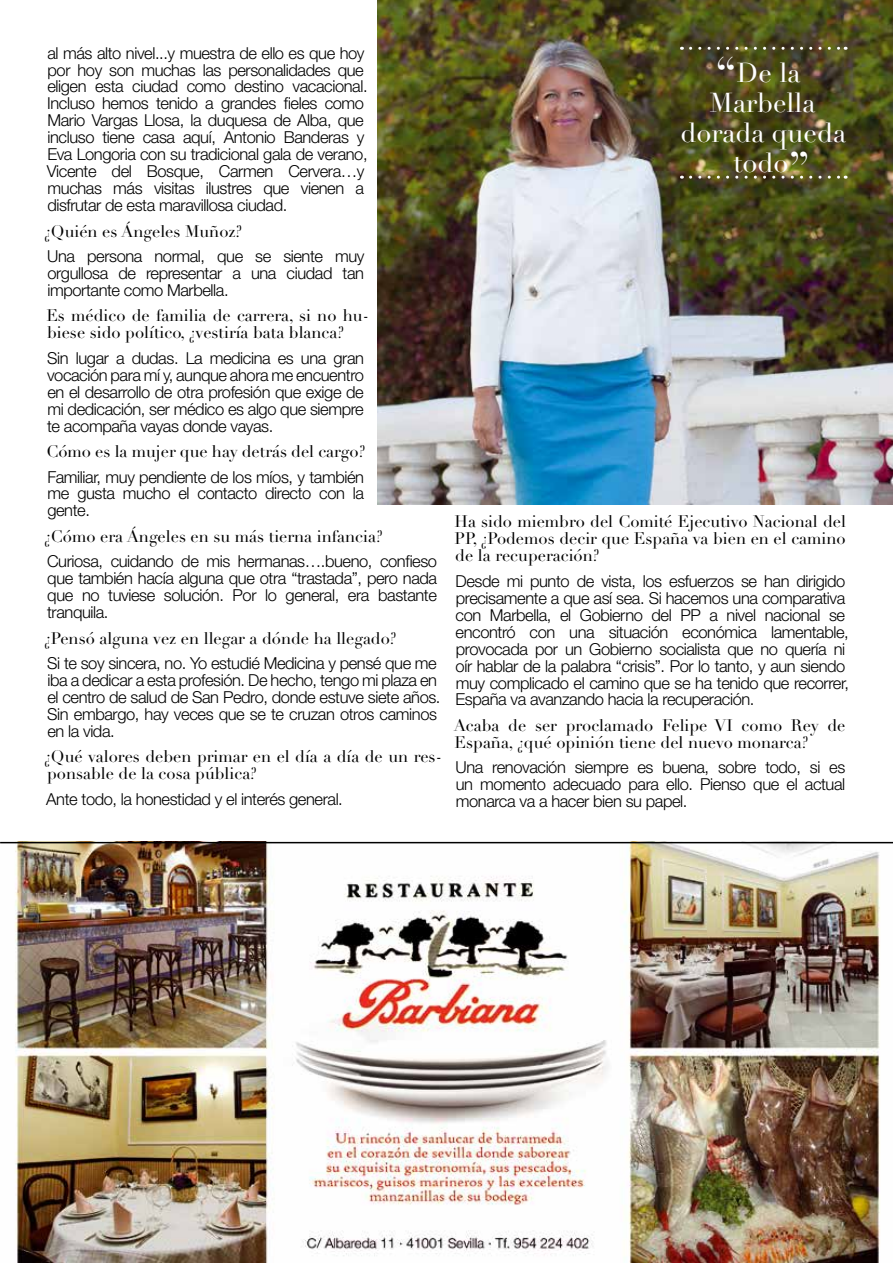
<style>
.page{position:relative;width:893px;height:1263px;background:#fff}
.page>*{position:absolute;margin:0;border:0;box-sizing:border-box;transform-origin:0 0}
.t1{font:27px "Didot LT Std";color:#fff}
.t2{font:300 16.5px/17px "Helvetica Neue LT Std";letter-spacing:-.025em;color:#000;text-align:justify}
.t3{font:16.5px/17px "Didot LT Std";color:#000}
.s1{font-size:48.6px}
</style>
<div class="page">
<img style="left:0;top:843px;width:893px;height:420px">
<img style="left:378px;top:0;width:515px;height:505px">
<svg style="left:690px;top:47px;width:156px;height:3px"></svg>
<svg style="left:690px;top:176px;width:156px;height:3px"></svg>
<hr style="left:0;top:842px;width:893px;height:1px;background:#000">
<p class="t2" style="left:47px;top:44px;width:322px;text-align:left">al más alto nivel...y muestra de ello es que hoy por hoy son muchas las personalidades que eligen esta ciudad como destino vacacional.<br>Incluso hemos tenido a grandes fieles como Mario Vargas Llosa, la duquesa de Alba, que incluso tiene casa aquí, Antonio Banderas y Eva Longoria con su tradicional gala de verano, Vicente del Bosque, Carmen Cervera…y muchas más visitas ilustres que vienen a disfrutar de esta maravillosa ciudad.</p>
<p class="t3" style="left:44px;top:223px;width:199px">¿Quién es Ángeles Muñoz?</p>
<p class="t2" style="left:47px;top:247px;width:319px">Una persona normal, que se siente muy orgullosa de representar a una ciudad tan importante como Marbella.</p>
<p class="t3" style="left:46px;top:308px;width:324px">Es médico de familia de carrera, si no hu&shy;biese sido político, ¿vestiría bata blanca?</p>
<p class="t2" style="left:47px;top:349px;width:319px">Sin lugar a dudas. La medicina es una gran vocación para mí y, aunque ahora me encuentro en el desarrollo de otra profesión que exige de mi dedicación, ser médico es algo que siempre te acompaña vayas donde vayas.</p>
<p class="t3" style="left:46px;top:443px;width:320px">Cómo es la mujer que hay detrás del cargo?</p>
<p class="t2" style="left:47px;top:468px;width:318px">Familiar, muy pendiente de los míos, y también me gusta mucho el contacto directo con la gente.</p>
<p class="t3" style="left:44px;top:528px;width:340px">¿Cómo era Ángeles en su más tierna infancia?</p>
<p class="t2" style="left:47px;top:553px;width:391px">Curiosa, cuidando de mis hermanas….bueno, confieso que también hacía alguna que otra “trastada”, pero nada que no tuviese solución. Por lo general, era bastante tranquila.</p>
<p class="t3" style="left:44px;top:630px;width:354px">¿Pensó alguna vez en llegar a dónde ha llegado?</p>
<p class="t2" style="left:47px;top:654px;width:395px;text-align:left">Si te soy sincera, no. Yo estudié Medicina y pensé que me iba a dedicar a esta profesión. De hecho, tengo mi plaza en el centro de salud de San Pedro, donde estuve siete años.<br>Sin embargo, hay veces que se te cruzan otros caminos en la vida.</p>
<p class="t3" style="left:44px;top:748px;width:399px">¿Qué valores deben primar en el día a día de un res&shy;ponsable de la cosa pública?</p>
<p class="t2" style="left:46px;top:790px;width:298px">Ante todo, la honestidad y el interés general.</p>
<h1 class="t1" style="left:715px;top:56px;width:87px"><span class="s1">“</span>De la</h1>
<h1 class="t1" style="left:710px;top:86px;width:107px">Marbella</h1>
<h1 class="t1" style="left:680px;top:116px;width:167px">dorada queda</h1>
<h1 class="t1" style="left:733px;top:146px;width:78px">todo<span class="s1">”</span></h1>
<p class="t3" style="left:455px;top:514px;width:393px;text-align:justify">Ha sido miembro del Comité Ejecutivo Nacional del PP, ¿Podemos decir que España va bien en el camino de la recuperación?</p>
<p class="t2" style="left:456px;top:572px;width:395px;text-align:left">Desde mi punto de vista, los esfuerzos se han dirigido precisamente a que así sea. Si hacemos una comparativa con Marbella, el Gobierno del PP a nivel nacional se encontró con una situación económica lamentable, provocada por un Gobierno socialista que no quería ni oír hablar de la palabra “crisis”. Por lo tanto, y aun siendo muy complicado el camino que se ha tenido que recorrer, España va avanzando hacia la recuperación.</p>
<p class="t3" style="left:454px;top:717px;width:393px">Acaba de ser proclamado Felipe VI como Rey de<br>España, ¿qué opinión tiene del nuevo monarca?</p>
<p class="t2" style="left:455px;top:759px;width:391px">Una renovación siempre es buena, sobre todo, si es un momento adecuado para ello. Pienso que el actual monarca va a hacer bien su papel.</p>
</div>
